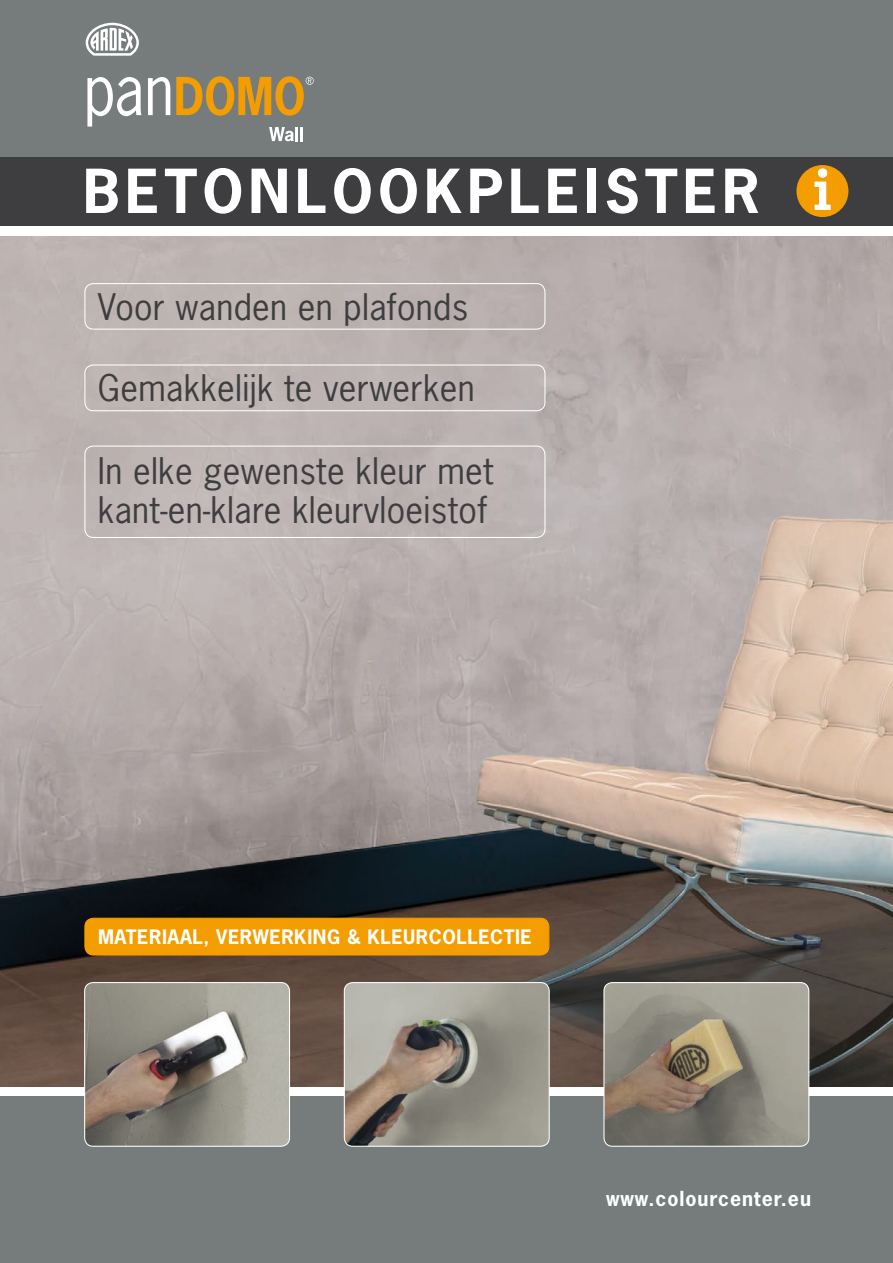
<style>
.page{position:relative;width:893px;height:1263px;background:#fff}
.page>*{position:absolute;margin:0;border:0;box-sizing:border-box;transform-origin:0 0}
.t1{font:700 57.45px "Officina Serif Std";color:#fff}
.t2{font:700 57px "News Gothic Std";letter-spacing:.09em;color:#fff}
.t3{font:34.5px "News Gothic Std";letter-spacing:.01em;color:#3e3e40}
.t4{font:700 19.5px "News Gothic Std";letter-spacing:.05em;color:#fff}
.t5{font:700 18.75px "News Gothic Std";letter-spacing:.03em;color:#fff}
</style>
<div class="page">
<div style="left:0;top:1097px;width:893px;height:166px;background:#767c7c"></div>
<div style="left:0;top:0;width:893px;height:157px;background:#767c7c"></div>
<img style="left:0;top:236px;width:893px;height:850px">
<div style="left:0;top:157px;width:893px;height:68px;background:#3e3e40"></div>
<svg style="left:86px;top:23px;width:53px;height:33px"></svg>
<svg style="left:87px;top:77px;width:55px;height:50px"></svg>
<svg style="left:148px;top:77px;width:22px;height:38px"></svg>
<svg style="left:176px;top:76px;width:138px;height:40px"></svg>
<svg style="left:269px;top:127px;width:25px;height:14px"></svg>
<hr style="left:295px;top:127px;width:3px;height:14px;background:#fff">
<hr style="left:300px;top:127px;width:3px;height:14px;background:#fff">
<img style="left:85px;top:982px;width:205px;height:164px">
<div style="left:84px;top:982px;width:206px;height:165px;border:1px solid #fff;border-radius:9px"></div>
<img style="left:344px;top:982px;width:205px;height:164px">
<div style="left:344px;top:982px;width:206px;height:165px;border:1px solid #fff;border-radius:9px"></div>
<img style="left:604px;top:982px;width:205px;height:164px">
<div style="left:603px;top:982px;width:206px;height:165px;border:1px solid #fff;border-radius:9px"></div>
<div style="left:85px;top:918px;width:464px;height:37px;background:#f49d00;border-radius:9px"></div>
<div style="left:84px;top:918px;width:465px;height:37px;border:1px solid #f49d00;border-radius:9px"></div>
<div style="left:84px;top:283px;width:461px;height:47px;border:1px solid #fff;border-radius:9px"></div>
<div style="left:84px;top:364px;width:461px;height:47px;border:1px solid #fff;border-radius:9px"></div>
<div style="left:84px;top:446px;width:461px;height:92px;border:1px solid #fff;border-radius:9px"></div>
<div style="left:796px;top:165px;width:52px;height:52px;background:#f49d00;border-radius:50%"></div>
<p class="t2" style="left:83px;top:154px;width:678px">BETONLOOKPLEISTER</p>
<p class="t3" style="left:98px;top:285px;width:372px">Voor wanden en plafonds</p>
<p class="t3" style="left:98px;top:366px;width:378px">Gemakkelijk te verwerken</p>
<p class="t3" style="left:98px;top:449px;width:397px">In elke gewenste kleur met</p>
<p class="t3" style="left:98px;top:488px;width:391px">kant-en-klare kleurvloeistof</p>
<p class="t1" style="left:813px;top:155px;width:21px">i</p>
<p class="t5" style="left:98px;top:925px;width:435px">MATERIAAL, VERWERKING &amp; KLEURCOLLECTIE</p>
<p class="t4" style="left:606px;top:1186px;width:206px">www.colourcenter.eu</p>
</div>
